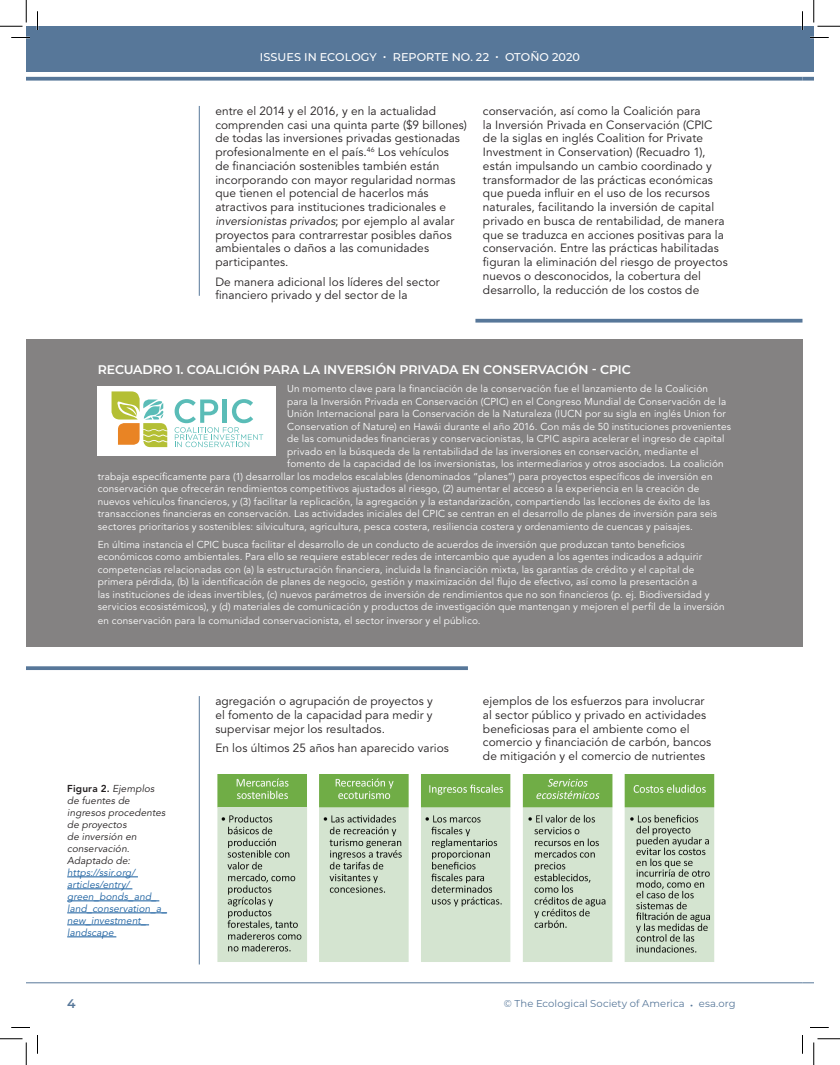
<style>
.page{position:relative;width:840px;height:1065px;background:#fff}
.page>*{position:absolute;margin:0;border:0;box-sizing:border-box;transform-origin:0 0}
.t1{font:600 12.5px "Montserrat";letter-spacing:-.005em;color:#fff}
.t2{font:600 12.5px "Montserrat";color:#577799}
.t3{font:11.88px/13.8px "Avenir LT Std";letter-spacing:.01em;color:#231f20}
.t4{font:500 11.25px "Montserrat";letter-spacing:.005em;color:#fff}
.t5{font:10px/12.5px "Avenir LT Std";letter-spacing:.015em;color:#fff}
.t6{font:italic 10px/12px "Avenir LT Std";letter-spacing:.015em;color:#231f20}
.t7{font:italic 10px/12px "Avenir LT Std";letter-spacing:.015em;color:#175d9e}
.t8{font:10px "Montserrat";letter-spacing:.005em;color:#577799}
.s1{font-style:italic}
.s2{font-weight:800;font-style:normal}
.s3{font-size:12.5px}
</style>
<div class="page">
<div style="left:26px;top:26px;width:776px;height:46px;background:#577799"></div>
<div style="left:802px;top:26px;width:12px;height:46px;background:#577799"></div>
<svg style="left:26px;top:77px;width:776px;height:4px;background:#6884a3"></svg>
<svg style="left:802px;top:77px;width:12px;height:4px"></svg>
<hr style="left:26px;top:982px;width:776px;height:1px;background:#577799">
<svg style="left:802px;top:982px;width:12px;height:1px"></svg>
<img style="left:217px;top:775px;width:498px;height:187px">
<hr style="left:199px;top:106px;width:1px;height:190px;background:#577799">
<hr style="left:199px;top:696px;width:1px;height:268px;background:#577799">
<svg style="left:475px;top:319px;width:327px;height:4px"></svg>
<svg style="left:26px;top:666px;width:442px;height:4px;background:#6381a0"></svg>
<div style="left:26px;top:339px;width:776px;height:308px;background:#848282"></div>
<div style="left:97px;top:386px;width:179px;height:70px;background:#fff"></div>
<svg style="left:175px;top:399px;width:88px;height:48px"></svg>
<svg style="left:112px;top:391px;width:55px;height:56px"></svg>
<hr style="left:67px;top:877px;width:71px;height:1px;background:#175d9e">
<hr style="left:67px;top:889px;width:65px;height:1px;background:#175d9e">
<hr style="left:67px;top:901px;width:92px;height:1px;background:#175d9e">
<hr style="left:67px;top:913px;width:100px;height:1px;background:#175d9e">
<hr style="left:67px;top:925px;width:82px;height:1px;background:#175d9e">
<hr style="left:67px;top:937px;width:49px;height:1px;background:#175d9e">
<svg style="left:11px;top:37px;width:19px;height:1px"></svg>
<svg style="left:810px;top:37px;width:19px;height:1px"></svg>
<svg style="left:11px;top:1027px;width:19px;height:1px"></svg>
<svg style="left:810px;top:1027px;width:19px;height:1px"></svg>
<svg style="left:37px;top:11px;width:1px;height:19px"></svg>
<svg style="left:37px;top:1035px;width:1px;height:19px"></svg>
<svg style="left:802px;top:11px;width:1px;height:19px"></svg>
<svg style="left:802px;top:1035px;width:1px;height:19px"></svg>
<svg style="left:0;top:0;width:27px;height:27px"></svg>
<svg style="left:0;top:1039px;width:27px;height:26px"></svg>
<svg style="left:814px;top:0;width:26px;height:27px"></svg>
<svg style="left:814px;top:1039px;width:26px;height:26px"></svg>
<p class="t4" style="left:260px;top:49px;width:322px">ISSUES IN ECOLOGY • REPORTE NO. 22 • OTOÑO 2020</p>
<p class="t3" style="left:215px;top:104px;width:253px">entre el 2014 y el 2016, y en la actualidad comprenden casi una quinta parte ($9 billones) de todas las inversiones privadas gestionadas profesionalmente en el país.<sup>46</sup> Los vehículos<br>de financiación sostenibles también están incorporando con mayor regularidad normas que tienen el potencial de hacerlos más atractivos para instituciones tradicionales e <span class="s1">inversionistas privados</span>; por ejemplo al avalar proyectos para contrarrestar posibles daños ambientales o daños a las comunidades participantes.</p>
<p class="t3" style="left:215px;top:275px;width:226px">De manera adicional los líderes del sector financiero privado y del sector de la</p>
<p class="t3" style="left:483px;top:104px;width:246px">conservación, así como la Coalición para<br>la Inversión Privada en Conservación (CPIC de la siglas en inglés Coalition for Private Investment in Conservation) (Recuadro 1), están impulsando un cambio coordinado y transformador de las prácticas económicas que pueda influir en el uso de los recursos naturales, facilitando la inversión de capital privado en busca de rentabilidad, de manera que se traduzca en acciones positivas para la conservación. Entre las prácticas habilitadas figuran la eliminación del riesgo de proyectos nuevos o desconocidos, la cobertura del desarrollo, la reducción de los costos de</p>
<p class="t1" style="left:98px;top:361px;width:535px">RECUADRO 1. COALICIÓN PARA LA INVERSIÓN PRIVADA EN CONSERVACIÓN - CPIC</p>
<p class="t5" style="left:287px;top:383px;width:422px">Un momento clave para la financiación de la conservación fue el lanzamiento de la Coalición</p>
<p class="t5" style="left:287px;top:395px;width:440px">para la Inversión Privada en Conservación (CPIC) en el Congreso Mundial de Conservación de la</p>
<p class="t5" style="left:287px;top:408px;width:440px">Unión Internacional para la Conservación de la Naturaleza (IUCN por su sigla en inglés Union for</p>
<p class="t5" style="left:287px;top:420px;width:445px">Conservation of Nature) en Hawái durante el año 2016. Con más de 50 instituciones provenientes</p>
<p class="t5" style="left:287px;top:433px;width:439px">de las comunidades financieras y conservacionistas, la CPIC aspira acelerar el ingreso de capital</p>
<p class="t5" style="left:287px;top:445px;width:413px">privado en la búsqueda de la rentabilidad de las inversiones en conservación, mediante el</p>
<p class="t5" style="left:287px;top:458px;width:438px">fomento de la capacidad de los inversionistas, los intermediarios y otros asociados. La coalición</p>
<p class="t5" style="left:98px;top:470px;width:616px">trabaja específicamente para (1) desarrollar los modelos escalables (denominados “planes”) para proyectos específicos de inversión en</p>
<p class="t5" style="left:98px;top:483px;width:603px">conservación que ofrecerán rendimientos competitivos ajustados al riesgo, (2) aumentar el acceso a la experiencia en la creación de</p>
<p class="t5" style="left:98px;top:495px;width:614px">nuevos vehículos financieros, y (3) facilitar la replicación, la agregación y la estandarización, compartiendo las lecciones de éxito de las</p>
<p class="t5" style="left:98px;top:508px;width:621px">transacciones financieras en conservación. Las actividades iniciales del CPIC se centran en el desarrollo de planes de inversión para seis</p>
<p class="t5" style="left:98px;top:520px;width:597px">sectores prioritarios y sostenibles: silvicultura, agricultura, pesca costera, resiliencia costera y ordenamiento de cuencas y paisajes.</p>
<p class="t5" style="left:98px;top:538px;width:628px">En última instancia el CPIC busca facilitar el desarrollo de un conducto de acuerdos de inversión que produzcan tanto beneficios económicos como ambientales. Para ello se requiere establecer redes de intercambio que ayuden a los agentes indicados a adquirir competencias relacionadas con (a) la estructuración financiera, incluida la financiación mixta, las garantías de crédito y el capital de primera pérdida, (b) la identificación de planes de negocio, gestión y maximización del flujo de efectivo, así como la presentación a<br>las instituciones de ideas invertibles, (c) nuevos parámetros de inversión de rendimientos que no son financieros (p. ej. Biodiversidad y servicios ecosistémicos), y (d) materiales de comunicación y productos de investigación que mantengan y mejoren el perfil de la inversión</p>
<p class="t5" style="left:98px;top:614px;width:384px">en conservación para la comunidad conservacionista, el sector inversor y el público.</p>
<p class="t6" style="left:67px;top:783px;width:100px"><span class="s2">Figura 2.</span> Ejemplos de fuentes de ingresos procedentes de proyectos<br>de inversión en conservación.<br>Adaptado de:</p>
<p class="t7" style="left:67px;top:867px;width:101px">https://ssir.org/ articles/entry/ green_bonds_and_ land_conservation_a_ new_investment_ landscape</p>
<p class="t3" style="left:215px;top:694px;width:219px;text-align:justify">agregación o agrupación de proyectos y el fomento de la capacidad para medir y supervisar mejor los resultados.</p>
<p class="t3" style="left:215px;top:741px;width:235px">En los últimos 25 años han aparecido varios</p>
<p class="t3" style="left:483px;top:694px;width:230px">ejemplos de los esfuerzos para involucrar al sector público y privado en actividades beneficiosas para el ambiente como el comercio y financiación de carbón, bancos de mitigación y el comercio de nutrientes</p>
<p class="t2" style="left:67px;top:995px;width:10px">4</p>
<p class="t8" style="left:504px;top:997px;width:233px">© The Ecological Society of America <span class="s3">•</span> esa.org</p>
</div>
